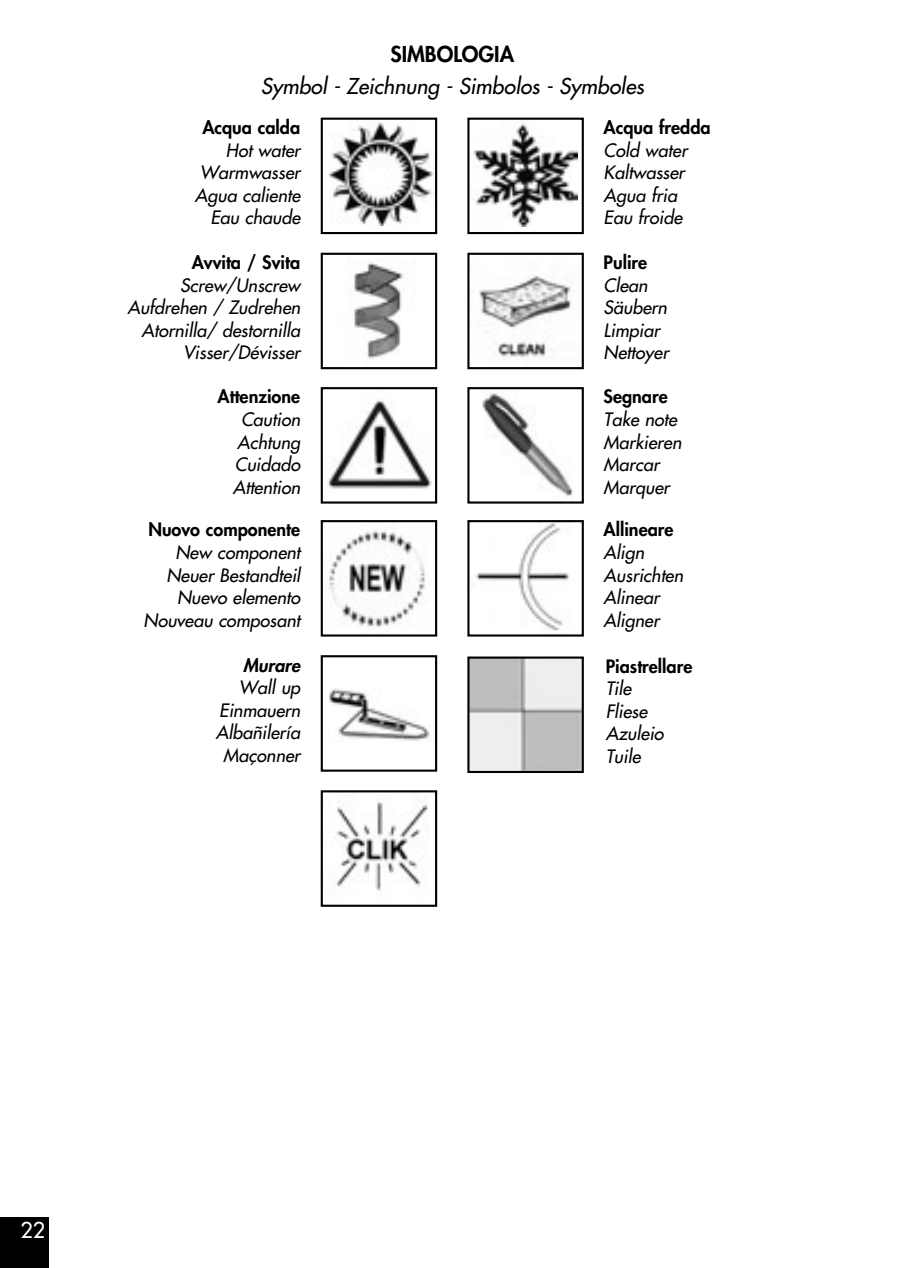
<style>
.page{position:relative;width:906px;height:1268px;background:#fff}
.page>*{position:absolute;margin:0;border:0;box-sizing:border-box;transform-origin:0 0}
.t1{font:italic 21.3px "Futura";color:#000}
.t2{font:800 21.3px "Futura";color:#000}
.t3{font:21.3px "Futura";color:#fff}
.t4{font:italic 18px/22.5px "Futura";color:#000}
.t5{font:800 18px "Futura";color:#000}
.t6{font:italic 800 18px "Futura";color:#000}
</style>
<div class="page">
<div style="left:0;top:1217px;width:48px;height:50px;background:#000"></div>
<img style="left:330px;top:122px;width:104px;height:103px">
<div style="left:321px;top:118px;width:116px;height:116px;border:2px solid #000"></div>
<img style="left:472px;top:123px;width:105px;height:103px">
<div style="left:467px;top:118px;width:117px;height:116px;border:2px solid #000"></div>
<img style="left:328px;top:400px;width:104px;height:89px">
<div style="left:321px;top:387px;width:116px;height:116px;border:2px solid #000"></div>
<img style="left:482px;top:390px;width:91px;height:106px">
<div style="left:467px;top:387px;width:117px;height:116px;border:2px solid #000"></div>
<img style="left:329px;top:530px;width:96px;height:98px">
<div style="left:321px;top:520px;width:116px;height:116px;border:2px solid #000"></div>
<img style="left:475px;top:523px;width:94px;height:108px">
<div style="left:467px;top:520px;width:117px;height:116px;border:2px solid #000"></div>
<img style="left:328px;top:688px;width:102px;height:53px">
<div style="left:321px;top:655px;width:116px;height:116px;border:2px solid #000"></div>
<img style="left:354px;top:262px;width:50px;height:97px">
<div style="left:321px;top:253px;width:116px;height:116px;border:2px solid #000"></div>
<img style="left:478px;top:275px;width:93px;height:85px">
<div style="left:467px;top:253px;width:117px;height:116px;border:2px solid #000"></div>
<img style="left:470px;top:659px;width:111px;height:110px">
<div style="left:467px;top:656px;width:117px;height:116px;border:2px solid #000"></div>
<img style="left:334px;top:797px;width:94px;height:94px">
<div style="left:321px;top:790px;width:116px;height:116px;border:2px solid #000"></div>
<p class="t2" style="left:390px;top:40px;width:125px">SIMBOLOGIA</p>
<p class="t1" style="left:261px;top:72px;width:385px">Symbol - Zeichnung - Simbolos - Symboles</p>
<p class="t5" style="left:202px;top:116px;width:99px">Acqua calda</p>
<p class="t4" style="left:195px;top:139px;width:107px;text-align:right">Hot water<br>Warmwasser<br>Agua caliente<br>Eau chaude</p>
<p class="t5" style="left:603px;top:116px;width:109px">Acqua fredda</p>
<p class="t4" style="left:603px;top:139px;width:85px">Cold water<br>Kaltwasser<br>Agua fria<br>Eau froide</p>
<p class="t5" style="left:192px;top:251px;width:110px">Avvita / Svita</p>
<p class="t4" style="left:127px;top:274px;width:174px;text-align:right">Screw/Unscrew<br>Aufdrehen / Zudrehen<br>Atornilla/ destornilla<br>Visser/Dévisser</p>
<p class="t5" style="left:218px;top:385px;width:84px">Attenzione</p>
<p class="t4" style="left:233px;top:408px;width:69px;text-align:center">Caution<br>Achtung<br>Cuidado<br>Attention</p>
<p class="t5" style="left:148px;top:518px;width:153px">Nuovo componente</p>
<p class="t4" style="left:143px;top:541px;width:158px;text-align:right">New component<br>Neuer Bestandteil<br>Nuevo elemento<br>Nouveau composant</p>
<p class="t6" style="left:243px;top:653px;width:59px">Murare</p>
<p class="t4" style="left:216px;top:676px;width:86px;text-align:right">Wall up<br>Einmauern<br>Albañilería<br>Maçonner</p>
<p class="t5" style="left:603px;top:251px;width:45px">Pulire</p>
<p class="t4" style="left:603px;top:274px;width:67px">Clean<br>Säubern<br>Limpiar<br>Nettoyer</p>
<p class="t5" style="left:603px;top:385px;width:66px">Segnare</p>
<p class="t4" style="left:603px;top:408px;width:79px">Take note<br>Markieren<br>Marcar<br>Marquer</p>
<p class="t5" style="left:603px;top:518px;width:71px">Allineare</p>
<p class="t4" style="left:603px;top:541px;width:81px">Align<br>Ausrichten<br>Alinear<br>Aligner</p>
<p class="t5" style="left:606px;top:654px;width:88px">Piastrellare</p>
<p class="t4" style="left:606px;top:677px;width:59px">Tile<br>Fliese<br>Azuleio<br>Tuile</p>
<p class="t3" style="left:21px;top:1215px;width:26px">22</p>
</div>
